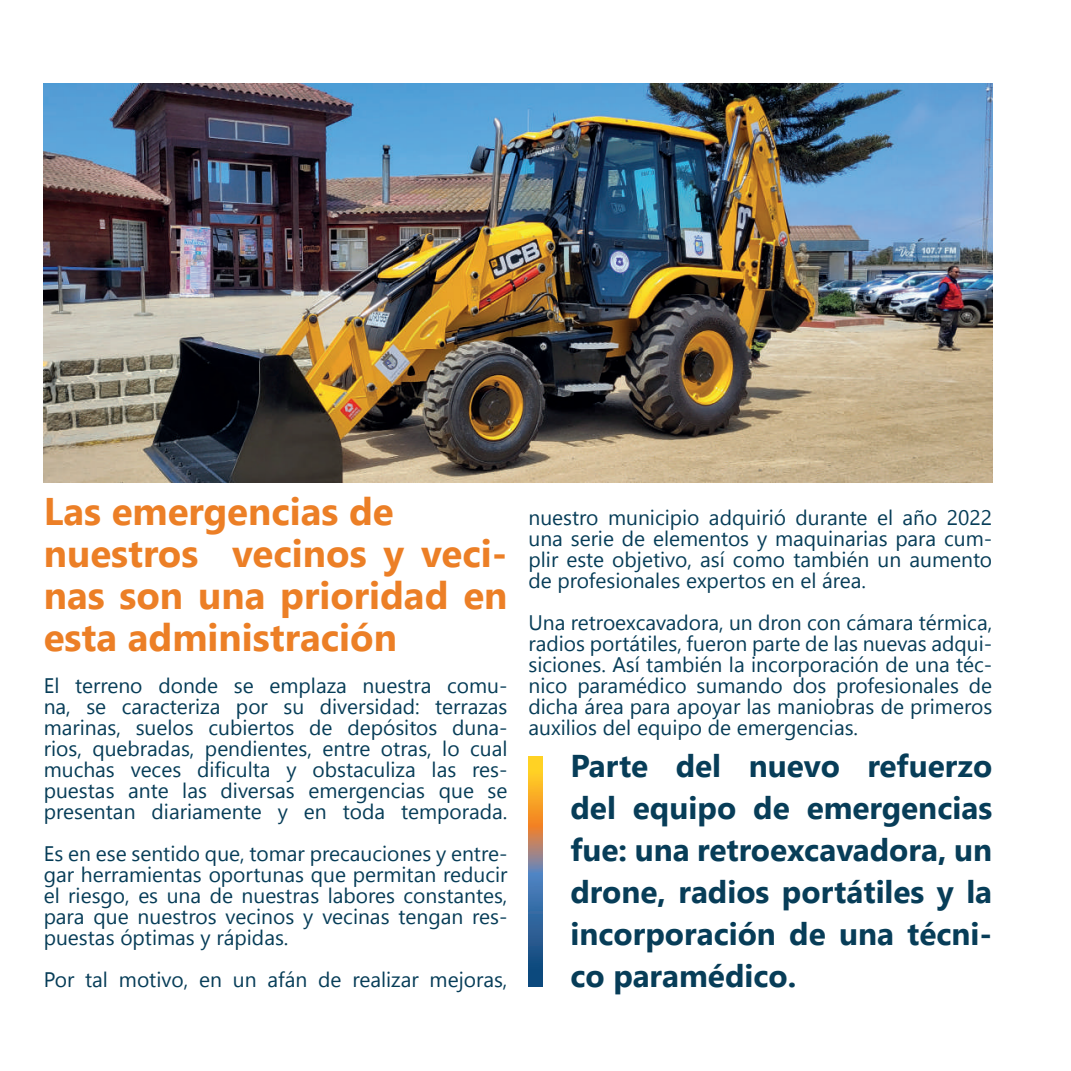
<style>
.page{position:relative;width:1071px;height:1071px;background:#fff}
.page>*{position:absolute;margin:0;border:0;box-sizing:border-box;transform-origin:0 0}
.t1{font:700 38.5px/42px "Nirmala UI";color:#ec7f26}
.t2{font:700 31.5px/42px "Nirmala UI";color:#073d58;text-align:justify}
.t3{font:21px/21px "Nirmala UI";color:#073d58;text-align:justify}
</style>
<div class="page">
<img style="left:44px;top:84px;width:948px;height:399px">
<svg style="left:528px;top:756px;width:14px;height:231px;background:#83806f"></svg>
<h1 class="t1" style="left:44px;top:488px;width:465px">Las emergencias de nuestros vecinos y veci&shy;nas son una prioridad en esta administración</h1>
<p class="t3" style="left:44px;top:674px;width:465px">El terreno donde se emplaza nuestra comu&shy;na, se caracteriza por su diversidad: terrazas marinas, suelos cubiertos de depósitos duna&shy;rios, quebradas, pendientes, entre otras, lo cual muchas veces dificulta y obstaculiza las res&shy;puestas ante las diversas emergencias que se presentan diariamente y en toda temporada.</p>
<p class="t3" style="left:44px;top:842px;width:465px">Es en ese sentido que, tomar precauciones y entre&shy;gar herramientas oportunas que permitan reducir el riesgo, es una de nuestras labores constantes, para que nuestros vecinos y vecinas tengan res&shy;puestas óptimas y rápidas.</p>
<p class="t3" style="left:44px;top:968px;width:465px">Por tal motivo, en un afán de realizar mejoras,</p>
<p class="t3" style="left:528px;top:506px;width:465px">nuestro municipio adquirió durante el año 2022 una serie de elementos y maquinarias para cum&shy;plir este objetivo, así como también un aumento de profesionales expertos en el área.</p>
<p class="t3" style="left:528px;top:611px;width:465px">Una retroexcavadora, un dron con cámara térmica, radios portátiles, fueron parte de las nuevas adqui&shy;siciones. Así también la incorporación de una téc&shy;nico paramédico sumando dos profesionales de dicha área para apoyar las maniobras de primeros auxilios del equipo de emergencias.</p>
<h2 class="t2" style="left:570px;top:743px;width:423px">Parte del nuevo refuerzo del equipo de emergencias fue: una retroexcavadora, un drone, radios portátiles y la incorporación de una técni&shy;co paramédico.</h2>
</div>
